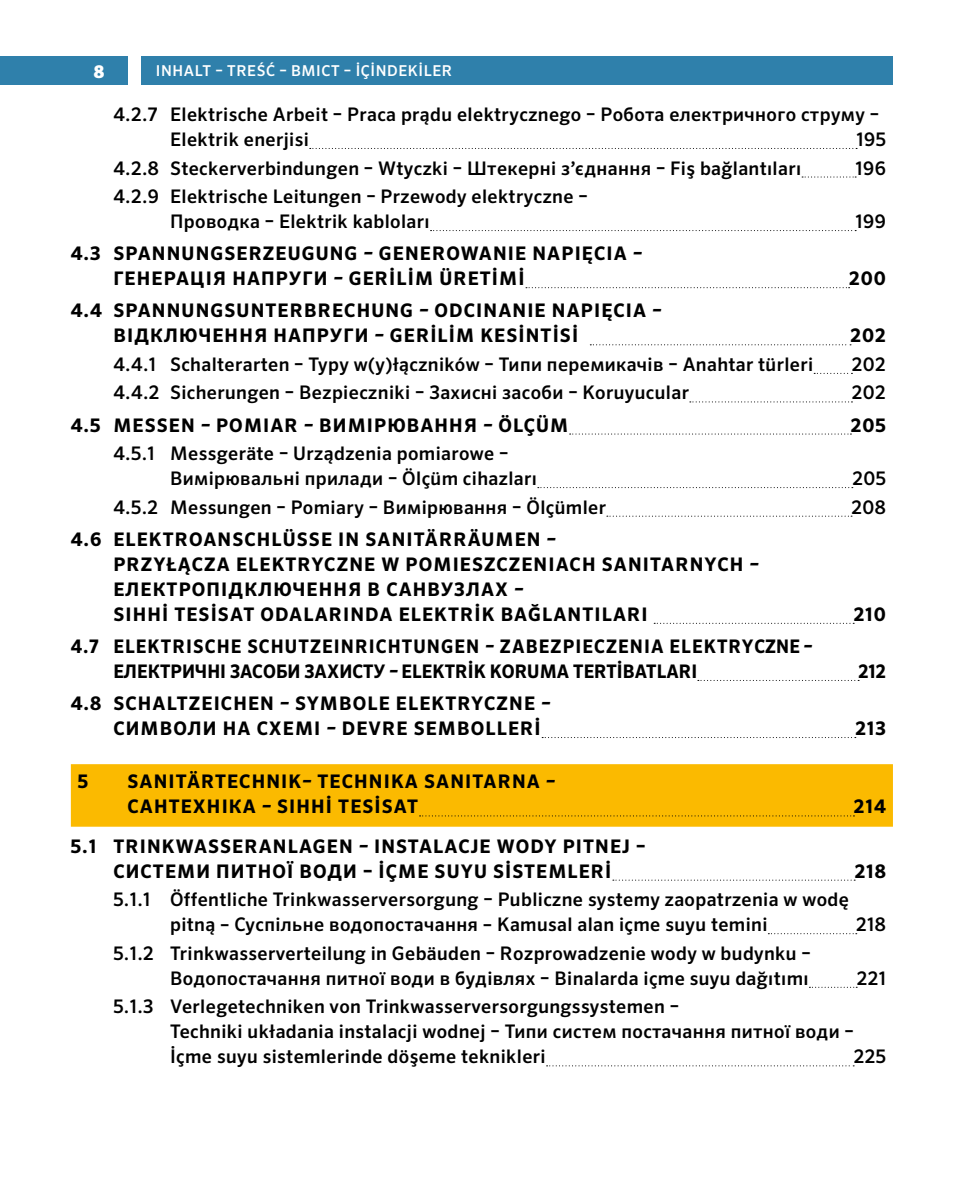
<style>
.page{position:relative;width:978px;height:1177px;background:#fff}
.page>*{position:absolute;margin:0;border:0;box-sizing:border-box;transform-origin:0 0}
.t1{font:500 18.75px/25px "Sero Pro";letter-spacing:.02em;color:#000}
.t2{font:700 18.75px/25px "Sero Pro";letter-spacing:.06em;color:#000}
.t3{font:700 18.75px/25px "Sero Pro";letter-spacing:.04em;color:#000;scale:.96 1}
.t4{font:700 18.75px "Sero Pro";letter-spacing:.06em;color:#000;scale:.95 1}
.t5{font:900 17.5px "Sero Pro";color:#fff}
.t6{font:500 15px "Sero Pro";letter-spacing:.04em;color:#fff}
.s1{font-style:italic}
</style>
<div class="page">
<div style="left:0;top:57px;width:128px;height:28px;background:#2f80ab"></div>
<div style="left:142px;top:57px;width:751px;height:28px;background:#2f80ab"></div>
<svg style="left:310px;top:148px;width:547px;height:1px"></svg>
<svg style="left:802px;top:176px;width:54px;height:1px"></svg>
<svg style="left:431px;top:230px;width:425px;height:1px"></svg>
<svg style="left:526px;top:287px;width:324px;height:1px"></svg>
<svg style="left:590px;top:344px;width:261px;height:1px"></svg>
<svg style="left:814px;top:373px;width:38px;height:1px"></svg>
<svg style="left:690px;top:401px;width:162px;height:1px"></svg>
<svg style="left:570px;top:433px;width:281px;height:1px"></svg>
<svg style="left:538px;top:487px;width:315px;height:1px"></svg>
<svg style="left:607px;top:515px;width:245px;height:1px"></svg>
<svg style="left:654px;top:622px;width:200px;height:1px"></svg>
<svg style="left:698px;top:680px;width:161px;height:1px"></svg>
<svg style="left:542px;top:737px;width:314px;height:1px"></svg>
<div style="left:71px;top:764px;width:822px;height:62px;background:#fbba00"></div>
<svg style="left:420px;top:815px;width:434px;height:1px"></svg>
<svg style="left:613px;top:879px;width:242px;height:1px"></svg>
<svg style="left:768px;top:933px;width:89px;height:1px"></svg>
<svg style="left:809px;top:986px;width:48px;height:1px"></svg>
<svg style="left:547px;top:1065px;width:307px;height:1px"></svg>
<p class="t5" style="left:94px;top:61px;width:12px">8</p>
<p class="t6" style="left:156px;top:62px;width:298px">INHALT – TREŚĆ – ВМІСТ – İÇİNDEKİLER</p>
<p class="t1" style="left:170px;top:102px;width:711px;text-indent:-57px">4.2.7 Elektrische Arbeit – Praca prądu elektrycznego – Робота електричного струму –<br>Elektrik enerjisi</p>
<p class="t1" style="left:857px;top:127px;width:31px">195</p>
<p class="t1" style="left:113px;top:155px;width:689px">4.2.8 Steckerverbindungen – Wtyczki – Штекерні з’єднання – Fiş bağlantıları</p>
<p class="t1" style="left:856px;top:155px;width:32px">196</p>
<p class="t1" style="left:170px;top:184px;width:419px;text-indent:-57px">4.2.9 Elektrische Leitungen – Przewody elektryczne –<br>Проводка – Elektrik kabloları</p>
<p class="t1" style="left:856px;top:209px;width:32px">199</p>
<p class="t2" style="left:113px;top:241px;width:530px;text-indent:-43px">4.3 SPANNUNGSERZEUGUNG <span class="s1">–</span> GENEROWANIE NAPIĘCIA <span class="s1">–<br></span>ГЕНЕРАЦІЯ НАПРУГИ <span class="s1">–</span> GERİLİM ÜRETİMİ</p>
<p class="t2" style="left:113px;top:298px;width:550px;text-indent:-43px">4.4 SPANNUNGSUNTERBRECHUNG <span class="s1">–</span> ODCINANIE NAPIĘCIA <span class="s1">–<br></span>ВІДКЛЮЧЕННЯ НАПРУГИ <span class="s1">–</span> GERİLİM KESİNTİSİ</p>
<p class="t2" style="left:849px;top:266px;width:38px">200</p>
<p class="t2" style="left:851px;top:323px;width:37px">202</p>
<p class="t1" style="left:113px;top:352px;width:701px">4.4.1 Schalterarten – Typy w(y)łączników – Типи перемикачів – Anahtar türleri</p>
<p class="t1" style="left:852px;top:352px;width:35px">202</p>
<p class="t1" style="left:113px;top:380px;width:577px">4.4.2 Sicherungen – Bezpieczniki – Захисні засоби – Koruyucular</p>
<p class="t1" style="left:852px;top:380px;width:35px">202</p>
<p class="t2" style="left:71px;top:412px;width:499px">4.5 MESSEN <span class="s1">–</span> POMIAR <span class="s1">–</span> ВИМІРЮВАННЯ <span class="s1">–</span> ÖLÇÜM</p>
<p class="t2" style="left:851px;top:412px;width:36px">205</p>
<p class="t1" style="left:170px;top:441px;width:368px;text-indent:-57px">4.5.1 Messgeräte – Urządzenia pomiarowe –<br>Вимірювальні прилади – Ölçüm cihazları</p>
<p class="t1" style="left:852px;top:466px;width:35px">205</p>
<p class="t1" style="left:113px;top:494px;width:494px">4.5.2 Messungen – Pomiary – Вимірювання – Ölçümler</p>
<p class="t1" style="left:852px;top:494px;width:36px">208</p>
<p class="t2" style="left:113px;top:527px;width:647px;text-indent:-43px">4.6 ELEKTROANSCHLÜSSE IN SANITÄRRÄUMEN <span class="s1">–<br></span>PRZYŁĄCZA ELEKTRYCZNE W POMIESZCZENIACH SANITARNYCH <span class="s1">– </span>ЕЛЕКТРОПІДКЛЮЧЕННЯ В САНВУЗЛАХ <span class="s1">–<br></span>SIHHİ TESİSAT ODALARINDA ELEKTRİK BAĞLANTILARI</p>
<p class="t2" style="left:854px;top:602px;width:34px">210</p>
<p class="t3" style="left:113px;top:634px;width:730px;text-indent:-43px">4.7 ELEKTRISCHE SCHUTZEINRICHTUNGEN <span class="s1">–</span> ZABEZPIECZENIA ELEKTRYCZNE <span class="s1">–<br></span>ЕЛЕКТРИЧНІ ЗАСОБИ ЗАХИСТУ <span class="s1">–</span> ELEKTRİK KORUMA TERTİBATLARI</p>
<p class="t2" style="left:113px;top:691px;width:439px;text-indent:-43px">4.8 SCHALTZEICHEN <span class="s1">–</span> SYMBOLE ELEKTRYCZNE <span class="s1">–<br></span>СИМВОЛИ НА СХЕМІ <span class="s1">–</span> DEVRE SEMBOLLERİ</p>
<p class="t2" style="left:78px;top:769px;width:12px">5</p>
<p class="t2" style="left:128px;top:769px;width:429px">SANITÄRTECHNIK<span class="s1">–</span> TECHNIKA SANITARNA <span class="s1">–<br></span>САНТЕХНІКА <span class="s1">–</span> SIHHİ TESİSAT</p>
<p class="t2" style="left:71px;top:833px;width:576px;text-align:center">5.1 TRINKWASSERANLAGEN <span class="s1">–</span> INSTALACJE WODY PITNEJ –<br>СИСТЕМИ ПИТНОЇ ВОДИ – İÇME SUYU SİSTEMLERİ</p>
<p class="t4" style="left:859px;top:660px;width:30px">212</p>
<p class="t2" style="left:855px;top:716px;width:32px">213</p>
<p class="t2" style="left:854px;top:794px;width:33px">214</p>
<p class="t2" style="left:855px;top:858px;width:33px">218</p>
<p class="t1" style="left:170px;top:887px;width:680px;text-indent:-57px">5.1.1 Öffentliche Trinkwasserversorgung – Publiczne systemy zaopatrzenia w wodę pitną – Суспільне водопостачання – Kamusal alan içme suyu temini</p>
<p class="t1" style="left:113px;top:940px;width:699px;text-align:right">5.1.2 Trinkwasserverteilung in Gebäuden – Rozprowadzenie wody w budynku –<br>Водопостачання питної води в будівлях – Binalarda içme suyu dağıtımı</p>
<p class="t1" style="left:856px;top:912px;width:31px">218</p>
<p class="t1" style="left:857px;top:965px;width:31px">221</p>
<p class="t1" style="left:170px;top:994px;width:685px;text-indent:-57px">5.1.3 Verlegetechniken von Trinkwasserversorgungssystemen –<br>Techniki układania instalacji wodnej – Типи систем постачання питної води –<br>İçme suyu sistemlerinde döşeme teknikleri</p>
<p class="t1" style="left:854px;top:1044px;width:34px">225</p>
</div>
